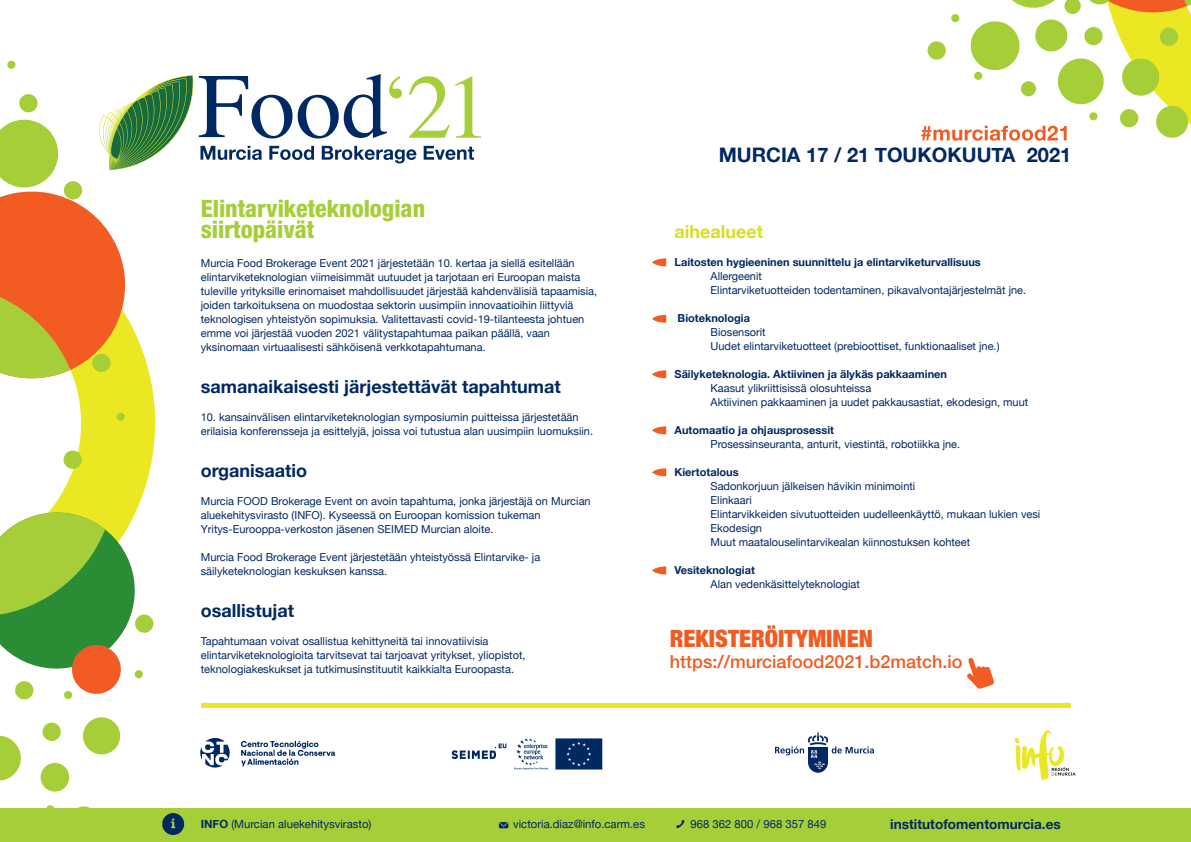
<style>
.page{position:relative;width:1191px;height:842px;background:#fff}
.page>*{position:absolute;margin:0;border:0;box-sizing:border-box;transform-origin:0 0}
.t1{font:800 condensed 24px/21px "Helvetica Neue LT Std";color:#a6ce39}
.t2{font:900 condensed 24px "Helvetica Neue LT Std";color:#f25b21}
.t3{font:700 20px "Helvetica Neue";color:#002863}
.t4{font:700 18px "Helvetica Neue";color:#002863}
.t5{font:500 18px "Helvetica Neue LT Std";color:#f25b21}
.t6{font:700 18px "Helvetica Neue";color:#d6df21}
.t7{font:700 13.6px "Helvetica Neue";color:#002863}
.t8{font:11.3px "Helvetica Neue";color:#002863}
.t9{font:11px/14px "Helvetica Neue";color:#002863}
.t10{font:700 11px "Helvetica Neue";color:#002863}
.s1{font-weight:700}
</style>
<div class="page">
<div style="left:0;top:808px;width:1191px;height:34px;background:#a6ce39"></div>
<svg style="left:1014px;top:730px;width:61px;height:50px"></svg>
<svg style="left:200px;top:146px;width:62px;height:14px"></svg>
<svg style="left:269px;top:146px;width:45px;height:14px"></svg>
<svg style="left:322px;top:146px;width:94px;height:17px"></svg>
<svg style="left:423px;top:146px;width:51px;height:14px"></svg>
<svg style="left:199px;top:74px;width:203px;height:64px"></svg>
<svg style="left:409px;top:76px;width:72px;height:62px"></svg>
<svg style="left:775px;top:731px;width:99px;height:42px"></svg>
<svg style="left:451px;top:743px;width:55px;height:16px"></svg>
<svg style="left:555px;top:738px;width:47px;height:31px"></svg>
<svg style="left:514px;top:738px;width:34px;height:32px"></svg>
<svg style="left:200px;top:738px;width:30px;height:30px"></svg>
<svg style="left:241px;top:741px;width:94px;height:25px"></svg>
<svg style="left:162px;top:813px;width:22px;height:22px"></svg>
<svg style="left:499px;top:822px;width:9px;height:6px"></svg>
<svg style="left:676px;top:820px;width:8px;height:8px"></svg>
<svg style="left:55px;top:386px;width:101px;height:118px;fill:#ebe823"></svg>
<svg style="left:0;top:735px;width:21px;height:46px"></svg>
<svg style="left:83px;top:717px;width:38px;height:38px"></svg>
<svg style="left:40px;top:763px;width:30px;height:29px"></svg>
<svg style="left:77px;top:806px;width:13px;height:2px"></svg>
<svg style="left:42px;top:722px;width:19px;height:19px"></svg>
<svg style="left:46px;top:805px;width:8px;height:3px"></svg>
<svg style="left:116px;top:412px;width:9px;height:9px"></svg>
<svg style="left:7px;top:60px;width:9px;height:9px"></svg>
<svg style="left:63px;top:450px;width:20px;height:20px"></svg>
<svg style="left:0;top:504px;width:154px;height:196px"></svg>
<svg style="left:0;top:75px;width:193px;height:311px"></svg>
<svg style="left:921px;top:0;width:270px;height:141px"></svg>
<hr style="left:201px;top:703px;width:869px;height:4px;background:#ebe823">
<svg style="left:967px;top:658px;width:27px;height:31px"></svg>
<svg style="left:652px;top:258px;width:14px;height:8px"></svg>
<svg style="left:652px;top:315px;width:14px;height:8px"></svg>
<svg style="left:652px;top:370px;width:14px;height:8px"></svg>
<svg style="left:652px;top:426px;width:14px;height:8px"></svg>
<svg style="left:652px;top:468px;width:14px;height:8px"></svg>
<svg style="left:652px;top:566px;width:14px;height:8px"></svg>
<h1 class="t1" style="left:201px;top:198px;width:226px">Elintarviketeknologian siirtopäivät</h1>
<p class="t9" style="left:201px;top:257px;width:398px">Murcia Food Brokerage Event 2021 järjestetään 10. kertaa ja siellä esitellään elintarviketeknologian viimeisimmät uutuudet ja tarjotaan eri Euroopan maista tuleville yrityksille erinomaiset mahdollisuudet järjestää kahdenvälisiä tapaamisia, joiden tarkoituksena on muodostaa sektorin uusimpiin innovaatioihin liittyviä teknologisen yhteistyön sopimuksia. Valitettavasti covid-19-tilanteesta johtuen emme voi järjestää vuoden 2021 välitystapahtumaa paikan päällä, vaan yksinomaan virtuaalisesti sähköisenä verkkotapahtumana.</p>
<h3 class="t4" style="left:201px;top:372px;width:361px">samanaikaisesti järjestettävät tapahtumat</h3>
<p class="t9" style="left:201px;top:411px;width:394px">10. kansainvälisen elintarviketeknologian symposiumin puitteissa järjestetään erilaisia konferensseja ja esittelyjä, joissa voi tutustua alan uusimpiin luomuksiin.</p>
<h3 class="t4" style="left:201px;top:456px;width:108px">organisaatio</h3>
<p class="t9" style="left:201px;top:495px;width:391px">Murcia FOOD Brokerage Event on avoin tapahtuma, jonka järjestäjä on Murcian aluekehitysvirasto (INFO). Kyseessä on Euroopan komission tukeman<br>Yritys-Eurooppa-verkoston jäsenen SEIMED Murcian aloite.</p>
<p class="t9" style="left:201px;top:551px;width:341px">Murcia Food Brokerage Event järjestetään yhteistyössä Elintarvike- ja säilyketeknologian keskuksen kanssa.</p>
<h3 class="t4" style="left:201px;top:596px;width:95px">osallistujat</h3>
<p class="t9" style="left:201px;top:635px;width:326px">Tapahtumaan voivat osallistua kehittyneitä tai innovatiivisia elintarviketeknologioita tarvitsevat tai tarjoavat yritykset, yliopistot, teknologiakeskukset ja tutkimusinstituutit kaikkialta Euroopasta.</p>
<h2 class="t3" style="left:719px;top:139px;width:354px">MURCIA 17 / 21 TOUKOKUUTA 2021</h2>
<h3 class="t6" style="left:674px;top:218px;width:90px">aihealueet</h3>
<p class="t10" style="left:674px;top:254px;width:308px">Laitosten hygieeninen suunnittelu ja elintarviketurvallisuus</p>
<p class="t9" style="left:710px;top:270px;width:317px">Allergeenit<br>Elintarviketuotteiden todentaminen, pikavalvontajärjestelmät jne.</p>
<p class="t10" style="left:677px;top:310px;width:74px">Bioteknologia</p>
<p class="t9" style="left:710px;top:326px;width:290px">Biosensorit<br>Uudet elintarviketuotteet (prebioottiset, funktionaaliset jne.)</p>
<p class="t10" style="left:674px;top:366px;width:274px">Säilyketeknologia. Aktiivinen ja älykäs pakkaaminen</p>
<p class="t9" style="left:710px;top:382px;width:319px">Kaasut ylikriittisissä olosuhteissa<br>Aktiivinen pakkaaminen ja uudet pakkausastiat, ekodesign, muut</p>
<p class="t10" style="left:674px;top:422px;width:161px">Automaatio ja ohjausprosessit</p>
<p class="t9" style="left:710px;top:438px;width:251px">Prosessinseuranta, anturit, viestintä, robotiikka jne.</p>
<p class="t10" style="left:674px;top:464px;width:66px">Kiertotalous</p>
<p class="t9" style="left:710px;top:480px;width:331px">Sadonkorjuun jälkeisen hävikin minimointi<br>Elinkaari<br>Elintarvikkeiden sivutuotteiden uudelleenkäyttö, mukaan lukien vesi Ekodesign<br>Muut maatalouselintarvikealan kiinnostuksen kohteet</p>
<p class="t10" style="left:674px;top:562px;width:82px">Vesiteknologiat</p>
<p class="t9" style="left:710px;top:578px;width:151px">Alan vedenkäsittelyteknologiat</p>
<h1 class="t2" style="left:670px;top:624px;width:205px">REKISTERÖITYMINEN</h1>
<h3 class="t5" style="left:670px;top:651px;width:294px">https://murciafood2021.b2match.io</h3>
<p class="t8" style="left:201px;top:816px;width:172px"><span class="s1">INFO</span> (Murcian aluekehitysvirasto)</p>
<p class="t8" style="left:513px;top:816px;width:133px">victoria.diaz@info.carm.es</p>
<p class="t8" style="left:690px;top:816px;width:137px">968 362 800 / 968 357 849</p>
<p class="t7" style="left:890px;top:813px;width:172px">institutofomentomurcia.es</p>
</div>
